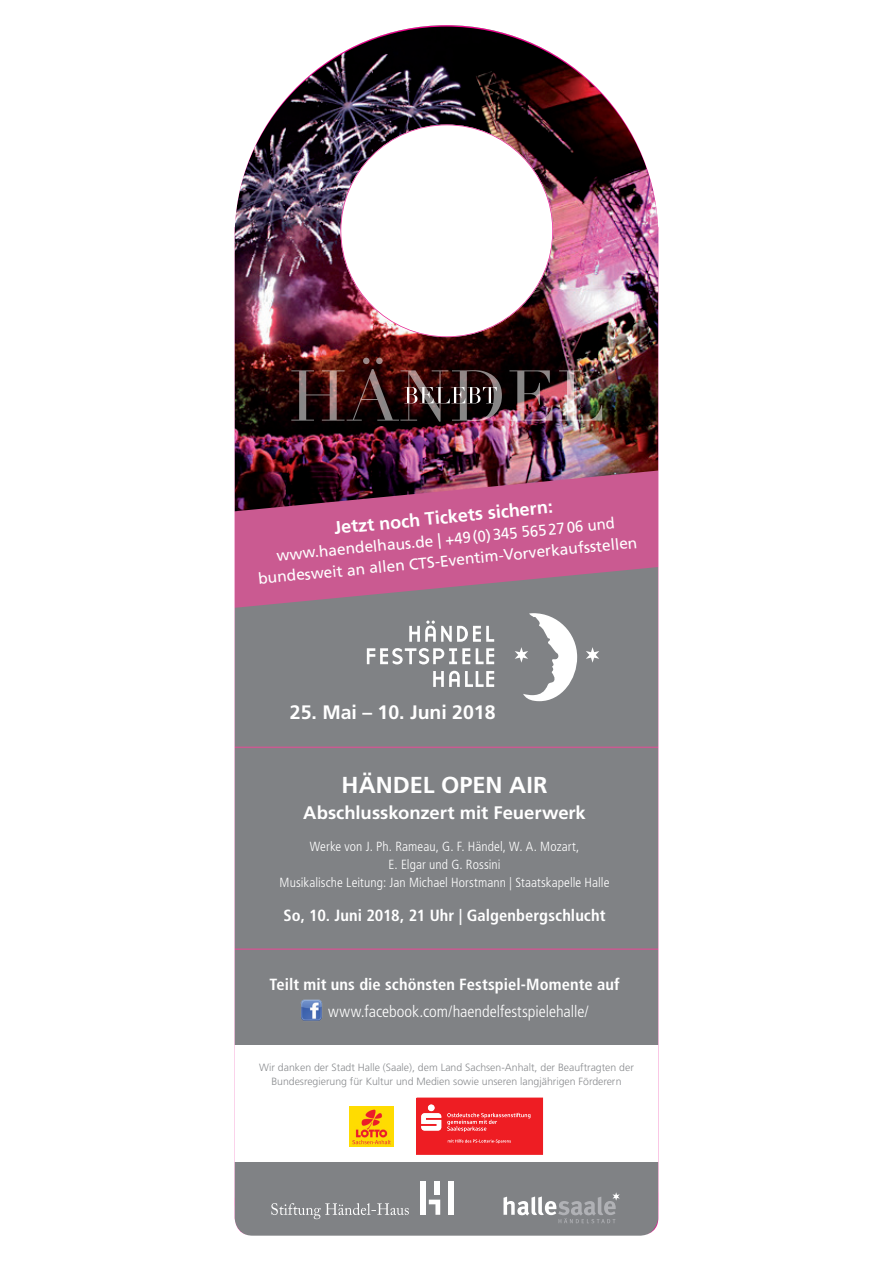
<style>
.page{position:relative;width:893px;height:1263px;background:#fff}
.page>*{position:absolute;margin:0;border:0;box-sizing:border-box;transform-origin:0 0}
.t1{font:700 23.1px "Frutiger LT Std";color:#fff}
.t2{font:700 19.5px "Frutiger LT Std";color:#fff}
.t3{font:700 18.15px "Frutiger CE";letter-spacing:-.005em;color:#fff}
.t4{font:700 18px "Frutiger LT Std";color:#fff}
.t5{font:700 condensed 16.2px "Frutiger LT";letter-spacing:.005em;color:#fff}
.t6{font:300 condensed 16.2px "Frutiger LT";color:#fff}
.t7{font:15.6px/21.5px "Frutiger LT Std";color:#fff;text-align:center}
.t8{font:300 condensed 13.2px/18px "Frutiger LT";letter-spacing:.005em;color:#fff;text-align:center}
.t9{font:300 10.5px/13.5px "Frutiger LT Std";color:#8a8c8f;text-align:center}
</style>
<div class="page">
<img style="left:234px;top:25px;width:425px;height:1211px">
<h3 class="t4" style="left:333px;top:518px;width:221px;rotate:-6deg">Jetzt noch Tickets sichern:</h3>
<h3 class="t7" style="left:255px;top:548px;width:382px;rotate:-6deg">www.haendelhaus.de | +49(0)345 5652706 und bundesweit an allen CTS-Eventim-Vorverkaufsstellen</h3>
<h2 class="t2" style="left:290px;top:701px;width:207px">25. Mai – 10. Juni 2018</h2>
<h1 class="t1" style="left:342px;top:772px;width:207px">HÄNDEL OPEN AIR</h1>
<h3 class="t3" style="left:303px;top:802px;width:284px">Abschlusskonzert mit Feuerwerk</h3>
<p class="t8" style="left:280px;top:837px;width:331px">Werke von J. Ph. Rameau, G. F. Händel, W. A. Mozart,<br>E. Elgar und G. Rossini<br>Musikalische Leitung: Jan Michael Horstmann | Staatskapelle Halle</p>
<h3 class="t5" style="left:284px;top:905px;width:324px">So, 10. Juni 2018, 21 Uhr | Galgenbergschlucht</h3>
<h3 class="t5" style="left:269px;top:975px;width:352px">Teilt mit uns die schönsten Festspiel-Momente auf</h3>
<h3 class="t6" style="left:328px;top:1002px;width:262px">www.facebook.com/haendelfestspielehalle/</h3>
<p class="t9" style="left:259px;top:1061px;width:376px">Wir danken der Stadt Halle (Saale), dem Land Sachsen-Anhalt, der Beauftragten der<br>Bundesregierung für Kultur und Medien sowie unseren langjährigen Förderern</p>
</div>
